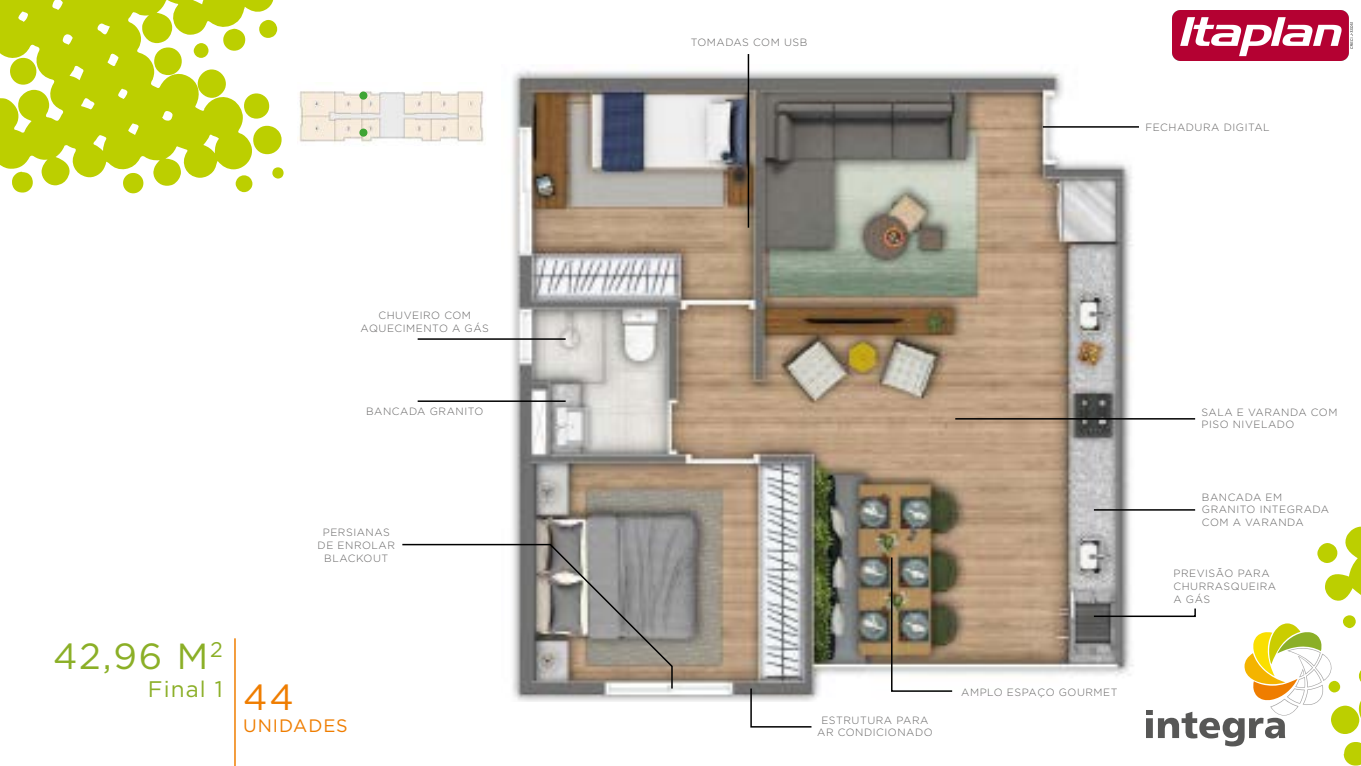
<style>
.page{position:relative;width:1361px;height:766px;background:#fff}
.page>*{position:absolute;margin:0;border:0;box-sizing:border-box;transform-origin:0 0}
.t1{font:36.3px "Gotham";color:#8baf27}
.t2{font:22.5px "Gotham";letter-spacing:.05em;color:#8baf27}
.t3{font:18px "Gotham";letter-spacing:.05em;color:#ef7d00}
.t4{font:300 10.5px/12.6px "Gotham";letter-spacing:.05em;color:#646363}
.s1{font-size:36.3px;color:#ef7d00}
</style>
<div class="page">
<hr style="left:234px;top:638px;width:2px;height:127px;background:#ef7d00">
<img style="left:512px;top:65px;width:626px;height:636px">
<hr style="left:955px;top:418px;width:240px;height:1px;background:#000">
<hr style="left:1094px;top:509px;width:101px;height:1px;background:#000">
<hr style="left:1043px;top:126px;width:96px;height:2px;background:#000">
<hr style="left:747px;top:54px;width:2px;height:173px;background:#000">
<hr style="left:418px;top:338px;width:148px;height:2px;background:#000">
<hr style="left:418px;top:400px;width:148px;height:2px;background:#000">
<svg style="left:402px;top:543px;width:271px;height:146px"></svg>
<svg style="left:749px;top:686px;width:64px;height:42px"></svg>
<img style="left:890px;top:556px;width:63px;height:136px">
<img style="left:298px;top:91px;width:186px;height:53px">
<div style="left:360px;top:92px;width:7px;height:7px;background:#3fa535;border-radius:50%"></div>
<div style="left:359px;top:91px;width:8px;height:9px;border:2px solid #3fa535;border-radius:50%"></div>
<div style="left:360px;top:129px;width:7px;height:7px;background:#3fa535;border-radius:50%"></div>
<div style="left:359px;top:128px;width:8px;height:9px;border:2px solid #3fa535;border-radius:50%"></div>
<svg style="left:0;top:0;width:284px;height:194px;fill:#bccf00"></svg>
<svg style="left:1092px;top:510px;width:269px;height:255px"></svg>
<img style="left:1172px;top:10px;width:180px;height:51px">
<p class="t4" style="left:361px;top:309px;width:130px;text-align:center">CHUVEIRO COM<br>AQUECIMENTO A GÁS</p>
<p class="t4" style="left:366px;top:404px;width:119px">BANCADA GRANITO</p>
<p class="t4" style="left:318px;top:526px;width:79px;text-align:center">PERSIANAS<br>DE ENROLAR<br>BLACKOUT</p>
<h1 class="t1" style="left:53px;top:635px;width:171px">42,96 M<sup>2</sup></h1>
<h2 class="t2" style="left:148px;top:676px;width:147px">Final 1 <span class="s1">44</span></h2>
<h3 class="t3" style="left:243px;top:715px;width:106px">UNIDADES</h3>
<p class="t4" style="left:691px;top:36px;width:118px">TOMADAS COM USB</p>
<p class="t4" style="left:1145px;top:121px;width:126px">FECHADURA DIGITAL</p>
<p class="t4" style="left:817px;top:713px;width:117px;text-align:center">ESTRUTURA PARA<br>AR CONDICIONADO</p>
<p class="t4" style="left:961px;top:685px;width:158px">AMPLO ESPAÇO GOURMET</p>
<p class="t4" style="left:1201px;top:405px;width:137px">SALA E VARANDA COM<br>PISO NIVELADO</p>
<p class="t4" style="left:1202px;top:490px;width:129px">BANCADA EM<br>GRANITO INTEGRADA<br>COM A VARANDA</p>
<p class="t4" style="left:1173px;top:567px;width:104px">PREVISÃO PARA<br>CHURRASQUEIRA<br>A GÁS</p>
</div>
